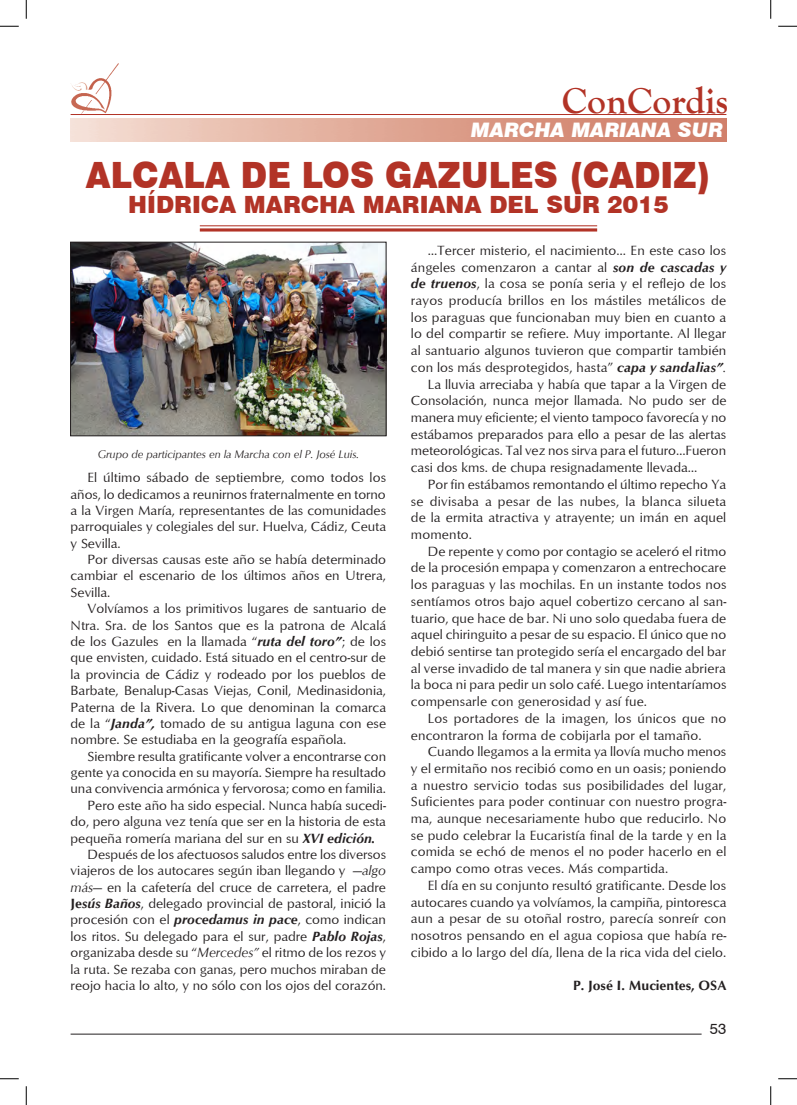
<style>
.page{position:relative;width:797px;height:1105px;background:#fff}
.page>*{position:absolute;margin:0;border:0;box-sizing:border-box;transform-origin:0 0}
.t1{font:700 37.5px "Goudy Old Style T";color:#b23326}
.TITULO{font:900 36.25px "Swiss 721 BT";color:#b23326;scale:.93 1}
.TITULO-2{font:900 23.75px "Swiss 721 BT";color:#b23326}
.Subtítulo_1{font:italic 900 20px "Swiss 721 BT";color:#fff}
.t2{font:15px "Swiss 721 BT";color:#231f20}
.GENERAL_11_13_1{font:13.75px/16.8px "Optimum";color:#231f20;text-align:justify}
.AUTOR{font:700 13.75px "Optimum";color:#231f20}
.PIE_FOTO{font:italic 11.25px "Optimum";color:#231f20}
.s1{font-weight:700;font-style:italic}
.s2{font-style:italic}
.s3{font-weight:700}
</style>
<div class="page">
<hr style="left:71px;top:1034px;width:630px;height:1px;background:#231f20">
<hr style="left:71px;top:114px;width:655px;height:1px;background:#b23326">
<img style="left:71px;top:63px;width:48px;height:51px">
<img style="left:72px;top:244px;width:312px;height:190px">
<div style="left:70px;top:242px;width:316px;height:194px;border:1px solid #231f20"></div>
<hr style="left:200px;top:225px;width:397px;height:1px;background:#b23326">
<svg style="left:200px;top:228px;width:397px;height:4px;background:#c25f55"></svg>
<svg style="left:0;top:25px;width:19px;height:2px"></svg>
<svg style="left:778px;top:25px;width:19px;height:2px"></svg>
<svg style="left:0;top:1078px;width:19px;height:1px"></svg>
<svg style="left:778px;top:1078px;width:19px;height:1px"></svg>
<svg style="left:25px;top:0;width:2px;height:19px"></svg>
<svg style="left:25px;top:1086px;width:2px;height:19px"></svg>
<svg style="left:770px;top:0;width:1px;height:19px"></svg>
<svg style="left:770px;top:1086px;width:1px;height:19px"></svg>
<p class="t1" style="left:562px;top:80px;width:168px">ConCordis</p>
<p class="Subtítulo_1" style="left:471px;top:118px;width:253px">MARCHA MARIANA SUR</p>
<p class="TITULO" style="left:86px;top:154px;width:673px">ALCALA DE LOS GAZULES (CADIZ)</p>
<p class="TITULO-2" style="left:128px;top:191px;width:542px">HÍDRICA MARCHA MARIANA DEL SUR 2015</p>
<p class="PIE_FOTO" style="left:98px;top:448px;width:263px">Grupo de participantes en la Marcha con el P. José Luis.</p>
<p class="GENERAL_11_13_1" style="left:71px;top:469px;width:317px;line-height:16.4px;text-indent:17px">El último sábado de septiembre, como todos los años, lo dedicamos a reunirnos fraternalmente en torno a la Virgen María, representantes de las comunidades parroquiales y colegiales del sur. Huelva, Cádiz, Ceuta y Sevilla.</p>
<p class="GENERAL_11_13_1" style="left:71px;top:551px;width:317px;line-height:16.4px;text-indent:17px">Por diversas causas este año se había determinado cambiar el escenario de los últimos años en Utrera, Sevilla.</p>
<p class="GENERAL_11_13_1" style="left:71px;top:600px;width:317px;line-height:16.4px;text-indent:17px">Volvíamos a los primitivos lugares de santuario de Ntra. Sra. de los Santos que es la patrona de Alcalá de los Gazules en la llamada “<span class="s1">ruta del toro”</span>; de los que envisten, cuidado. Está situado en el centro-sur de la provincia de Cádiz y rodeado por los pueblos de Barbate, Benalup-Casas Viejas, Conil, Medinasidonia, Paterna de la Rivera. Lo que denominan la comarca de la “<span class="s1">Janda”,</span> tomado de su antigua laguna con ese nombre. Se estudiaba en la geografía española.</p>
<p class="GENERAL_11_13_1" style="left:71px;top:747px;width:317px;line-height:16.4px;text-indent:17px">Siembre resulta gratificante volver a encontrarse con gente ya conocida en su mayoría. Siempre ha resultado una convivencia armónica y fervorosa; como en familia.</p>
<p class="GENERAL_11_13_1" style="left:71px;top:796px;width:317px;line-height:16.4px;text-indent:17px">Pero este año ha sido especial. Nunca había sucedi&shy;do, pero alguna vez tenía que ser en la historia de esta pequeña romería mariana del sur en su <span class="s1">XVI edición.</span></p>
<p class="GENERAL_11_13_1" style="left:71px;top:846px;width:317px;line-height:16.4px;text-indent:17px">Después de los afectuosos saludos entre los diversos viajeros de los autocares según iban llegando y <span class="s2">—algo más—</span> en la cafetería del cruce de carretera, el padre <span class="s3">Je</span><span class="s1">sús Baños</span>, delegado provincial de pastoral, inició la procesión con el <span class="s1">procedamus in pace</span>, como indican los ritos. Su delegado para el sur, padre <span class="s1">Pablo Rojas</span>, organizaba desde su “<span class="s2">Mercedes”</span> el ritmo de los rezos y la ruta. Se rezaba con ganas, pero muchos miraban de reojo hacia lo alto, y no sólo con los ojos del corazón.</p>
<p class="GENERAL_11_13_1" style="left:411px;top:241px;width:317px;text-indent:17px">…Tercer misterio, el nacimiento… En este caso los ángeles comenzaron a cantar al <span class="s1">son de cascadas y de truenos</span>, la cosa se ponía seria y el reflejo de los rayos producía brillos en los mástiles metálicos de los paraguas que funcionaban muy bien en cuanto a lo del compartir se refiere. Muy importante. Al llegar al santuario algunos tuvieron que compartir también con los más desprotegidos, hasta” <span class="s1">capa y sandalias”</span><span class="s2">.</span></p>
<p class="GENERAL_11_13_1" style="left:411px;top:375px;width:317px;text-indent:17px">La lluvia arreciaba y había que tapar a la Virgen de Consolación, nunca mejor llamada. No pudo ser de manera muy eficiente; el viento tampoco favorecía y no estábamos preparados para ello a pesar de las alertas meteorológicas. Tal vez nos sirva para el futuro…Fueron casi dos kms. de chupa resignadamente llevada…</p>
<p class="GENERAL_11_13_1" style="left:411px;top:475px;width:317px;text-indent:17px">Por fin estábamos remontando el último repecho Ya se divisaba a pesar de las nubes, la blanca silueta de la ermita atractiva y atrayente; un imán en aquel momento.</p>
<p class="GENERAL_11_13_1" style="left:411px;top:542px;width:317px;text-indent:17px">De repente y como por contagio se aceleró el ritmo de la procesión empapa y comenzaron a entrechocare los paraguas y las mochilas. En un instante todos nos sentíamos otros bajo aquel cobertizo cercano al san&shy;tuario, que hace de bar. Ni uno solo quedaba fuera de aquel chiringuito a pesar de su espacio. El único que no debió sentirse tan protegido sería el encargado del bar al verse invadido de tal manera y sin que nadie abriera la boca ni para pedir un solo café. Luego intentaríamos compensarle con generosidad y así fue.</p>
<p class="GENERAL_11_13_1" style="left:411px;top:709px;width:317px;text-indent:17px">Los portadores de la imagen, los únicos que no encontraron la forma de cobijarla por el tamaño.</p>
<p class="GENERAL_11_13_1" style="left:411px;top:743px;width:317px;text-indent:17px">Cuando llegamos a la ermita ya llovía mucho menos y el ermitaño nos recibió como en un oasis; poniendo a nuestro servicio todas sus posibilidades del lugar, Suficientes para poder continuar con nuestro progra&shy;ma, aunque necesariamente hubo que reducirlo. No se pudo celebrar la Eucaristía final de la tarde y en la comida se echó de menos el no poder hacerlo en el campo como otras veces. Más compartida.</p>
<p class="GENERAL_11_13_1" style="left:411px;top:876px;width:317px;text-indent:17px">El día en su conjunto resultó gratificante. Desde los autocares cuando ya volvíamos, la campiña, pintoresca aun a pesar de su otoñal rostro, parecía sonreír con nosotros pensando en el agua copiosa que había re&shy;cibido a lo largo del día, llena de la rica vida del cielo.</p>
<p class="AUTOR" style="left:573px;top:977px;width:155px">P. José I. Mucientes, OSA</p>
<p class="t2" style="left:710px;top:1019px;width:18px">53</p>
</div>
